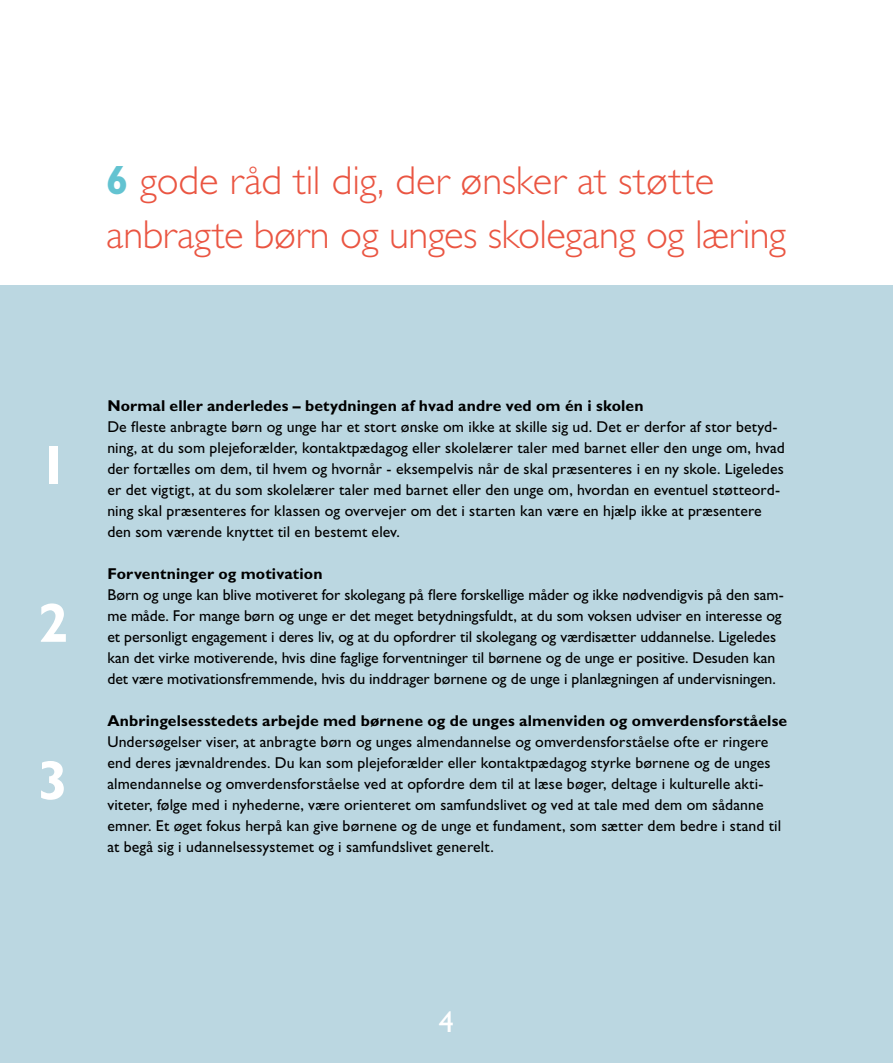
<style>
.page{position:relative;width:893px;height:1063px;background:#fff}
.page>*{position:absolute;margin:0;border:0;box-sizing:border-box;transform-origin:0 0}
.t1{font:700 55.5px "Gill Sans";color:#fff}
.t2{font:300 40.5px/54px "Gill Sans";letter-spacing:-.01em;color:#ea5542}
.t3{font:30px "Gill Sans";color:#fff}
.t4{font:15.75px/21px "Gill Sans";letter-spacing:.005em;color:#000}
.t5{font:700 15.75px "Gill Sans";letter-spacing:.01em;color:#000}
.s1{font-weight:700;color:#63c3d1}
</style>
<div class="page">
<div style="left:0;top:285px;width:893px;height:778px;background:#bbd7e1"></div>
<h2 class="t2" style="left:106px;top:154px;width:681px"><span class="s1">6</span> gode råd til dig, der ønsker at støtte anbragte børn og unges skolegang og læring</h2>
<h1 class="t1" style="left:38px;top:433px;width:32px">1</h1>
<h1 class="t1" style="left:38px;top:590px;width:32px">2</h1>
<h1 class="t1" style="left:38px;top:748px;width:32px">3</h1>
<p class="t5" style="left:107px;top:396px;width:538px">Normal eller anderledes – betydningen af hvad andre ved om én i skolen</p>
<p class="t4" style="left:107px;top:416px;width:679px">De fleste anbragte børn og unge har et stort ønske om ikke at skille sig ud. Det er derfor af stor betyd&shy;ning, at du som plejeforælder, kontaktpædagog eller skolelærer taler med barnet eller den unge om, hvad der fortælles om dem, til hvem og hvornår - eksempelvis når de skal præsenteres i en ny skole. Ligeledes er det vigtigt, at du som skolelærer taler med barnet eller den unge om, hvordan en eventuel støtteord&shy;ning skal præsenteres for klassen og overvejer om det i starten kan være en hjælp ikke at præsentere den som værende knyttet til en bestemt elev.</p>
<p class="t5" style="left:107px;top:564px;width:217px">Forventninger og motivation</p>
<p class="t4" style="left:107px;top:584px;width:678px">Børn og unge kan blive motiveret for skolegang på flere forskellige måder og ikke nødvendigvis på den sam&shy;me måde. For mange børn og unge er det meget betydningsfuldt, at du som voksen udviser en interesse og et personligt engagement i deres liv, og at du opfordrer til skolegang og værdisætter uddannelse. Ligeledes kan det virke motiverende, hvis dine faglige forventninger til børnene og de unge er positive. Desuden kan det være motivationsfremmende, hvis du inddrager børnene og de unge i planlægningen af undervisningen.</p>
<p class="t5" style="left:107px;top:711px;width:681px">Anbringelsesstedets arbejde med børnene og de unges almenviden og omverdensforståelse</p>
<p class="t4" style="left:107px;top:731px;width:675px">Undersøgelser viser, at anbragte børn og unges almendannelse og omverdensforståelse ofte er ringere end deres jævnaldrendes. Du kan som plejeforælder eller kontaktpædagog styrke børnene og de unges almendannelse og omverdensforståelse ved at opfordre dem til at læse bøger, deltage i kulturelle akti&shy;viteter, følge med i nyhederne, være orienteret om samfundslivet og ved at tale med dem om sådanne emner. Et øget fokus herpå kan give børnene og de unge et fundament, som sætter dem bedre i stand til at begå sig i udannelsessystemet og i samfundslivet generelt.</p>
<h3 class="t3" style="left:439px;top:1005px;width:16px">4</h3>
</div>
